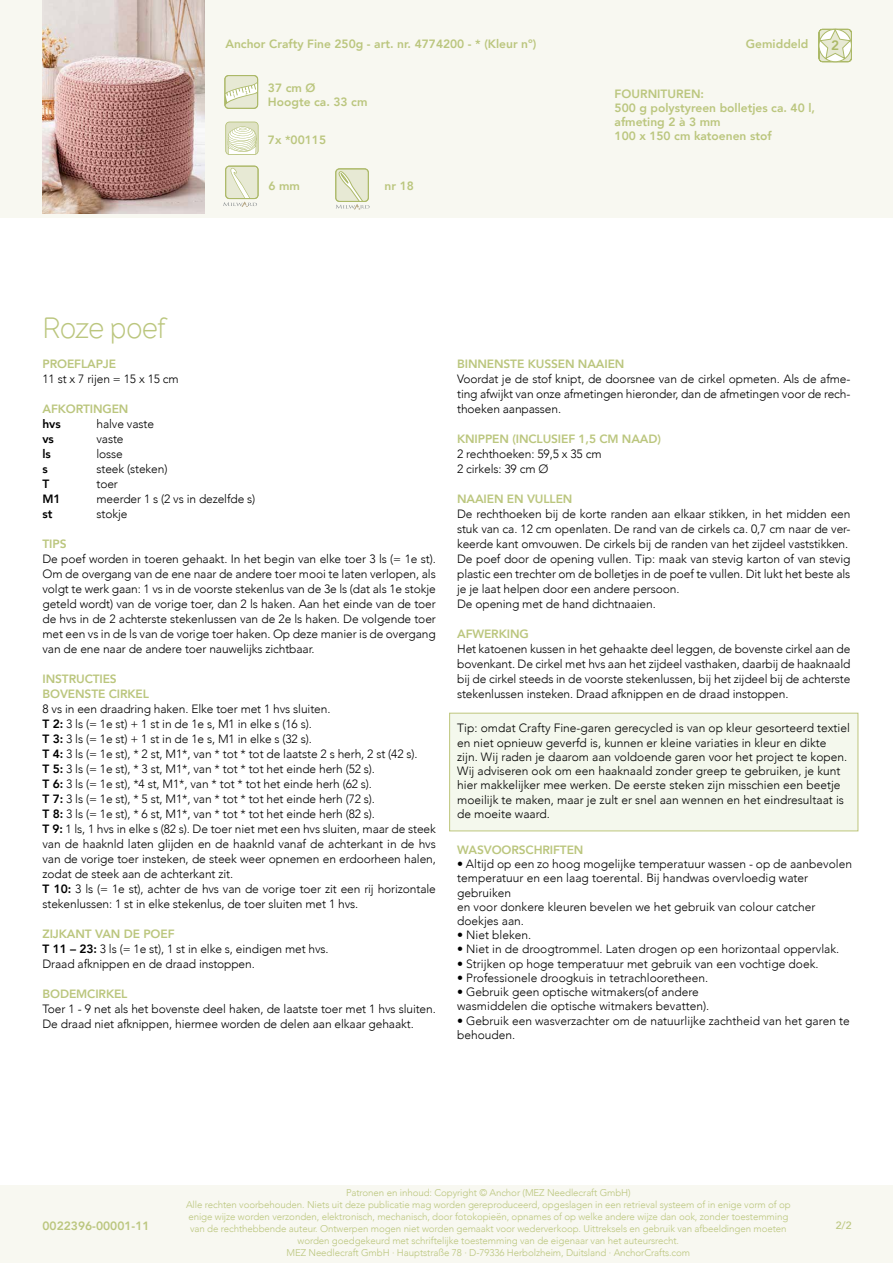
<style>
.page{position:relative;width:893px;height:1263px;background:#fff}
.page>*{position:absolute;margin:0;border:0;box-sizing:border-box;transform-origin:0 0}
.t1{font:300 30px "Brownstone Sans";letter-spacing:-.01em;color:#bbc67e}
.t2{font:800 13.5px "Avenir";color:#acb968}
.t3{font:300 12px/15px "Avenir";letter-spacing:-.01em;color:#000}
.t4{font:800 12px/14.2px "Avenir";letter-spacing:-.01em;color:#bbc67e}
.t5{font:800 12px "Avenir";letter-spacing:-.01em;color:#000}
.t6{font:500 10.5px "Avenir";color:#bbc67e}
.t7{font:300 9.75px/12px "Avenir";letter-spacing:-.01em;color:#bbc67e;text-align:center}
.s1{font-weight:800}
.s2{font-weight:800;color:#bbc67e}
</style>
<div class="page">
<div style="left:449px;top:713px;width:409px;height:118px;background:#f4f8ed;border:1px solid #bec67d"></div>
<div style="left:0;top:1185px;width:893px;height:78px;background:#f8f8f1"></div>
<div style="left:0;top:0;width:893px;height:218px;background:#f8f8f1"></div>
<svg style="left:225px;top:122px;width:34px;height:33px"></svg>
<div style="left:225px;top:166px;width:33px;height:33px;border:1px solid #acb968;border-radius:4px"></div>
<div style="left:225px;top:76px;width:33px;height:32px;background:#e7e9d4;border-radius:4px"></div>
<svg style="left:227px;top:83px;width:29px;height:21px"></svg>
<div style="left:225px;top:75px;width:33px;height:34px;border:1px solid #acb968;border-radius:4px"></div>
<div style="left:336px;top:169px;width:32px;height:32px;background:#e7e9d4;border-radius:4px"></div>
<svg style="left:336px;top:171px;width:33px;height:39px"></svg>
<div style="left:335px;top:168px;width:34px;height:34px;border:1px solid #acb968;border-radius:4px"></div>
<svg style="left:818px;top:28px;width:34px;height:35px"></svg>
<svg style="left:223px;top:168px;width:35px;height:39px"></svg>
<img style="left:43px;top:0;width:161px;height:214px">
<p class="t4" style="left:225px;top:36px;width:313px">Anchor Crafty Fine 250g - art. nr. 4774200 - * (Kleur nº)</p>
<p class="t4" style="left:746px;top:36px;width:64px">Gemiddeld</p>
<p class="t4" style="left:268px;top:80px;width:101px">37 cm Ø<br>Hoogte ca. 33 cm</p>
<p class="t4" style="left:268px;top:132px;width:60px">7x *00115</p>
<p class="t4" style="left:268px;top:178px;width:33px">6 mm</p>
<p class="t4" style="left:385px;top:177px;width:31px">nr 18</p>
<p class="t4" style="left:615px;top:86px;width:202px">FOURNITUREN:<br>500 g polystyreen bolletjes ca. 40 l, afmeting 2 à 3 mm<br>100 x 150 cm katoenen stof</p>
<p class="t2" style="left:831px;top:33px;width:9px">2</p>
<h1 class="t1" style="left:43px;top:310px;width:126px">Roze poef</h1>
<p class="t4" style="left:43px;top:356px;width:75px">PROEFLAPJE</p>
<p class="t3" style="left:43px;top:371px;width:138px">11 st x 7 rijen = 15 x 15 cm</p>
<p class="t4" style="left:43px;top:401px;width:87px">AFKORTINGEN</p>
<p class="t5" style="left:43px;top:413px;width:20px">hvs</p>
<p class="t3" style="left:97px;top:416px;width:59px">halve vaste</p>
<p class="t5" style="left:43px;top:428px;width:13px">vs</p>
<p class="t3" style="left:97px;top:431px;width:29px">vaste</p>
<p class="t5" style="left:43px;top:443px;width:10px">ls</p>
<p class="t3" style="left:97px;top:446px;width:28px">losse</p>
<p class="t5" style="left:43px;top:458px;width:7px">s</p>
<p class="t3" style="left:97px;top:461px;width:72px">steek (steken)</p>
<p class="t5" style="left:43px;top:473px;width:8px">T</p>
<p class="t3" style="left:97px;top:476px;width:23px">toer</p>
<p class="t5" style="left:43px;top:488px;width:20px">M1</p>
<p class="t3" style="left:97px;top:491px;width:160px">meerder 1 s (2 vs in dezelfde s)</p>
<p class="t5" style="left:43px;top:503px;width:11px">st</p>
<p class="t3" style="left:97px;top:506px;width:32px">stokje</p>
<p class="t4" style="left:43px;top:536px;width:26px">TIPS</p>
<p class="t3" style="left:43px;top:551px;width:395px;text-align:justify">De poef worden in toeren gehaakt. In het begin van elke toer 3 ls (= 1e st).<br>Om de overgang van de ene naar de andere toer mooi te laten verlopen, als volgt te werk gaan: 1 vs in de voorste stekenlus van de 3e ls (dat als 1e stokje geteld wordt) van de vorige toer, dan 2 ls haken. Aan het einde van de toer de hvs in de 2 achterste stekenlussen van de 2e ls haken. De volgende toer met een vs in de ls van de vorige toer haken. Op deze manier is de overgang van de ene naar de andere toer nauwelijks zichtbaar.</p>
<p class="t4" style="left:43px;top:670px;width:108px;line-height:15px">INSTRUCTIES<br>BOVENSTE CIRKEL</p>
<p class="t3" style="left:43px;top:701px;width:395px">8 vs in een draadring haken. Elke toer met 1 hvs sluiten.<br><span class="s1">T 2:</span> 3 ls (= 1e st) + 1 st in de 1e s, M1 in elke s (16 s).<br><span class="s1">T 3:</span> 3 ls (= 1e st) + 1 st in de 1e s, M1 in elke s (32 s).<br><span class="s1">T 4:</span> 3 ls (= 1e st), * 2 st, M1*, van * tot * tot de laatste 2 s herh, 2 st (42 s).<br><span class="s1">T 5:</span> 3 ls (= 1e st), * 3 st, M1*, van * tot * tot het einde herh (52 s).<br><span class="s1">T 6:</span> 3 ls (= 1e st), *4 st, M1*, van * tot * tot het einde herh (62 s).<br><span class="s1">T 7:</span> 3 ls (= 1e st), * 5 st, M1*, van * tot * tot het einde herh (72 s).<br><span class="s1">T 8:</span> 3 ls (= 1e st), * 6 st, M1*, van * tot * tot het einde herh (82 s).<br><span class="s1">T 9:</span> 1 ls, 1 hvs in elke s (82 s). De toer niet met een hvs sluiten, maar de steek van de haaknld laten glijden en de haaknld vanaf de achterkant in de hvs van de vorige toer insteken, de steek weer opnemen en erdoorheen halen, zodat de steek aan de achterkant zit.<br><span class="s1">T 10:</span> 3 ls (= 1e st), achter de hvs van de vorige toer zit een rij horizontale stekenlussen: 1 st in elke stekenlus, de toer sluiten met 1 hvs.</p>
<p class="t3" style="left:43px;top:926px;width:288px"><span class="s2">ZIJKANT VAN DE POEF<br></span><span class="s1">T 11 – 23:</span> 3 ls (= 1e st), 1 st in elke s, eindigen met hvs.<br>Draad afknippen en de draad instoppen.</p>
<p class="t4" style="left:43px;top:986px;width:87px">BODEMCIRKEL</p>
<p class="t3" style="left:43px;top:1001px;width:395px">Toer 1 - 9 net als het bovenste deel haken, de laatste toer met 1 hvs sluiten.<br>De draad niet afknippen, hiermee worden de delen aan elkaar gehaakt.</p>
<p class="t4" style="left:457px;top:356px;width:169px">BINNENSTE KUSSEN NAAIEN</p>
<p class="t3" style="left:457px;top:371px;width:395px;text-align:justify">Voordat je de stof knipt, de doorsnee van de cirkel opmeten. Als de afme&shy;ting afwijkt van onze afmetingen hieronder, dan de afmetingen voor de rech&shy;thoeken aanpassen.</p>
<p class="t4" style="left:457px;top:431px;width:205px">KNIPPEN (INCLUSIEF 1,5 CM NAAD)</p>
<p class="t3" style="left:457px;top:446px;width:146px">2 rechthoeken: 59,5 x 35 cm<br>2 cirkels: 39 cm Ø</p>
<p class="t4" style="left:457px;top:491px;width:117px">NAAIEN EN VULLEN</p>
<p class="t3" style="left:457px;top:506px;width:395px">De rechthoeken bij de korte randen aan elkaar stikken, in het midden een stuk van ca. 12 cm openlaten. De rand van de cirkels ca. 0,7 cm naar de ver&shy;keerde kant omvouwen. De cirkels bij de randen van het zijdeel vaststikken.<br>De poef door de opening vullen. Tip: maak van stevig karton of van stevig plastic een trechter om de bolletjes in de poef te vullen. Dit lukt het beste als je je laat helpen door een andere persoon.<br>De opening met de hand dichtnaaien.</p>
<p class="t4" style="left:457px;top:626px;width:73px">AFWERKING</p>
<p class="t3" style="left:457px;top:641px;width:395px;text-align:justify">Het katoenen kussen in het gehaakte deel leggen, de bovenste cirkel aan de bovenkant. De cirkel met hvs aan het zijdeel vasthaken, daarbij de haaknaald bij de cirkel steeds in de voorste stekenlussen, bij het zijdeel bij de achterste stekenlussen insteken. Draad afknippen en de draad instoppen.</p>
<p class="t3" style="left:457px;top:721px;width:394px;line-height:14.2px">Tip: omdat Crafty Fine-garen gerecycled is van op kleur gesorteerd textiel en niet opnieuw geverfd is, kunnen er kleine variaties in kleur en dikte zijn. Wij raden je daarom aan voldoende garen voor het project te kopen.<br>Wij adviseren ook om een haaknaald zonder greep te gebruiken, je kunt hier makkelijker mee werken. De eerste steken zijn misschien een beetje moeilijk te maken, maar je zult er snel aan wennen en het eindresultaat is de moeite waard.</p>
<p class="t4" style="left:457px;top:842px;width:128px">WASVOORSCHRIFTEN</p>
<p class="t3" style="left:457px;top:857px;width:396px;line-height:14.2px">• Altijd op een zo hoog mogelijke temperatuur wassen - op de aanbevolen temperatuur en een laag toerental. Bij handwas overvloedig water gebruiken<br>en voor donkere kleuren bevelen we het gebruik van colour catcher doekjes aan.</p>
<p class="t3" style="left:457px;top:928px;width:76px">• Niet bleken.</p>
<p class="t3" style="left:457px;top:942px;width:384px">• Niet in de droogtrommel. Laten drogen op een horizontaal oppervlak.</p>
<p class="t3" style="left:457px;top:956px;width:363px">• Strijken op hoge temperatuur met gebruik van een vochtige doek.</p>
<p class="t3" style="left:457px;top:970px;width:253px">• Professionele droogkuis in tetrachlooretheen.</p>
<p class="t3" style="left:457px;top:985px;width:254px;line-height:14.2px">• Gebruik geen optische witmakers(of andere wasmiddelen die optische witmakers bevatten).</p>
<p class="t3" style="left:457px;top:1013px;width:394px;line-height:14.2px">• Gebruik een wasverzachter om de natuurlijke zachtheid van het garen te behouden.</p>
<p class="t7" style="left:186px;top:1186px;width:606px">Patronen en inhoud: Copyright © Anchor (MEZ Needlecraft GmbH)<br>Alle rechten voorbehouden. Niets uit deze publicatie mag worden gereproduceerd, opgeslagen in een retrieval systeem of in enige vorm of op enige wijze worden verzonden, elektronisch, mechanisch, door fotokopieën, opnames of op welke andere wijze dan ook, zonder toestemming van de rechthebbende auteur. Ontwerpen mogen niet worden gemaakt voor wederverkoop. Uittreksels en gebruik van afbeeldingen moeten worden goedgekeurd met schriftelijke toestemming van de eigenaar van het auteursrecht.<br>MEZ Needlecraft GmbH · Hauptstraße 78 · D-79336 Herbolzheim, Duitsland · AnchorCrafts.com</p>
<p class="t4" style="left:43px;top:1218px;width:109px">0022396-00001-11</p>
<p class="t6" style="left:836px;top:1217px;width:17px">2/2</p>
</div>
